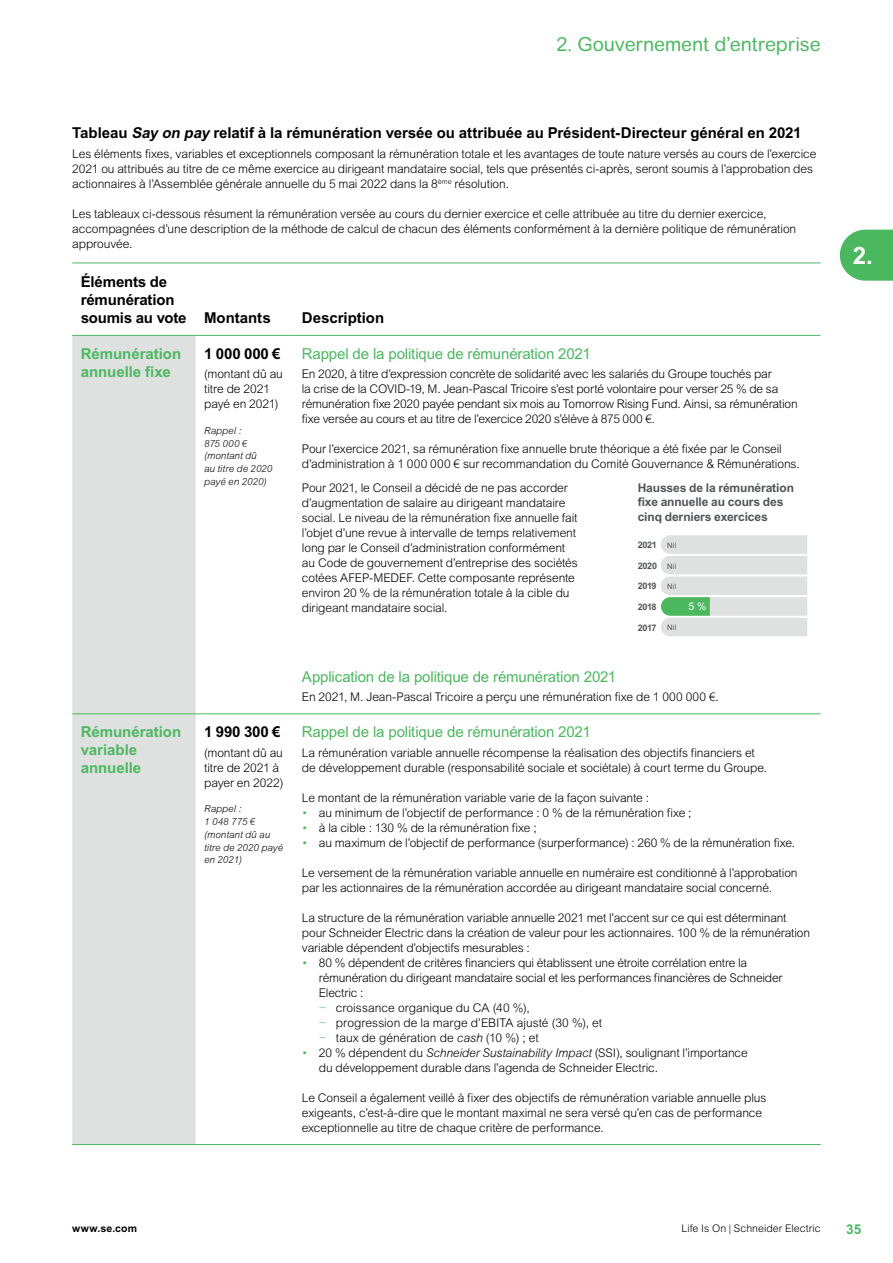
<style>
.page{position:relative;width:893px;height:1263px;background:#fff}
.page>*{position:absolute;margin:0;border:0;box-sizing:border-box;transform-origin:0 0}
.t1{font:700 24px "Arial MT Std";color:#fff}
.t2{font:19.5px "Arial Rounded MT Pro";letter-spacing:-.005em;color:#4bb85f}
.t3{font:700 15px/18px "Arial MT Std";letter-spacing:-.005em;color:#040000}
.t4{font:15px "Arial MT Std";letter-spacing:-.01em;color:#4bb85f}
.t5{font:700 15px/18px "Arial MT Std";color:#4bb85f}
.t6{font:700 13.5px "Arial MT Std";color:#4bb85f}
.t7{font:300 12px/15px "Arial MT Std";letter-spacing:-.01em;color:#040000}
.t8{font:700 12px/14.4px "Arial MT Std";letter-spacing:-.01em;color:#505457}
.t9{font:300 10.5px "Arial MT Std";letter-spacing:.005em;color:#040000}
.t10{font:700 10.5px "Arial MT Std";letter-spacing:.015em;color:#040000}
.t11{font:10.5px "Arial MT Std";color:#fff}
.t12{font:italic 300 9.75px/12.8px "Arial MT Std";letter-spacing:.01em;color:#040000}
.t13{font:700 9px "Arial MT Std";letter-spacing:-.03em;color:#505457}
.t14{font:7.5px "Arial MT Std";letter-spacing:.035em;color:#505457}
.s1{font-style:italic}
.s2{color:#4bb85f}
</style>
<div class="page">
<svg style="left:840px;top:230px;width:53px;height:51px;background:#5dbf6f"></svg>
<div style="left:72px;top:336px;width:124px;height:808px;background:#dfe1e1"></div>
<hr style="left:289px;top:335px;width:532px;height:1px;background:#4bb85f">
<hr style="left:72px;top:335px;width:217px;height:1px;background:#4bb85f">
<hr style="left:72px;top:713px;width:749px;height:1px;background:#4bb85f">
<hr style="left:72px;top:1144px;width:749px;height:1px;background:#4bb85f">
<hr style="left:72px;top:263px;width:749px;height:1px;background:#4bb85f">
<svg style="left:661px;top:535px;width:146px;height:101px;background:#d9e1dc"></svg>
<h2 class="t2" style="left:556px;top:37px;width:266px">2. Gouvernement d’entreprise</h2>
<p class="t3" style="left:72px;top:126px;width:731px">Tableau <span class="s1">Say on pay</span> relatif à la rémunération versée ou attribuée au Président-Directeur général en 2021</p>
<p class="t7" style="left:72px;top:147px;width:746px">Les éléments fixes, variables et exceptionnels composant la rémunération totale et les avantages de toute nature versés au cours de l’exercice<br>2021 ou attribués au titre de ce même exercice au dirigeant mandataire social, tels que présentés ci-après, seront soumis à l’approbation des actionnaires à l’Assemblée générale annuelle du 5 mai 2022 dans la 8<sup>ème</sup> résolution.</p>
<p class="t7" style="left:72px;top:207px;width:725px">Les tableaux ci-dessous résument la rémunération versée au cours du dernier exercice et celle attribuée au titre du dernier exercice, accompagnées d’une description de la méthode de calcul de chacun des éléments conformément à la dernière politique de rémunération approuvée.</p>
<p class="t3" style="left:81px;top:274px;width:191px">Éléments de<br>rémunération<br>soumis au vote Montants</p>
<p class="t3" style="left:302px;top:310px;width:84px">Description</p>
<p class="t5" style="left:81px;top:346px;width:102px">Rémunération annuelle fixe</p>
<p class="t3" style="left:204px;top:346px;width:78px">1 000 000 €</p>
<p class="t7" style="left:204px;top:368px;width:80px">(montant dû au titre de 2021 payé en 2021)</p>
<p class="t12" style="left:204px;top:425px;width:70px">Rappel :<br>875 000 € (montant dû<br>au titre de 2020 payé en 2020)</p>
<p class="t5" style="left:81px;top:725px;width:102px">Rémunération variable annuelle</p>
<p class="t3" style="left:204px;top:725px;width:78px">1 990 300 €</p>
<p class="t7" style="left:204px;top:746px;width:81px">(montant dû au titre de 2021 à payer en 2022)</p>
<p class="t12" style="left:204px;top:803px;width:81px">Rappel :<br>1 048 775 € (montant dû au titre de 2020 payé en 2021)</p>
<p class="t4" style="left:302px;top:348px;width:290px">Rappel de la politique de rémunération 2021</p>
<p class="t7" style="left:302px;top:368px;width:497px">En 2020, à titre d’expression concrète de solidarité avec les salariés du Groupe touchés par<br>la crise de la COVID-19, M. Jean-Pascal Tricoire s’est porté volontaire pour verser 25 % de sa rémunération fixe 2020 payée pendant six mois au Tomorrow Rising Fund. Ainsi, sa rémunération fixe versée au cours et au titre de l’exercice 2020 s’élève à 875 000 €.</p>
<p class="t7" style="left:302px;top:443px;width:499px">Pour l’exercice 2021, sa rémunération fixe annuelle brute théorique a été fixée par le Conseil d’administration à 1 000 000 € sur recommandation du Comité Gouvernance &amp; Rémunérations.</p>
<p class="t7" style="left:302px;top:482px;width:278px">Pour 2021, le Conseil a décidé de ne pas accorder d’augmentation de salaire au dirigeant mandataire social. Le niveau de la rémunération fixe annuelle fait l’objet d’une revue à intervalle de temps relativement long par le Conseil d’administration conformément au Code de gouvernement d’entreprise des sociétés cotées AFEP-MEDEF. Cette composante représente environ 20 % de la rémunération totale à la cible du dirigeant mandataire social.</p>
<p class="t8" style="left:638px;top:482px;width:158px">Hausses de la rémunération fixe annuelle au cours des cinq derniers exercices</p>
<p class="t14" style="left:667px;top:563px;width:11px">Nil</p>
<p class="t13" style="left:638px;top:541px;width:21px">2021</p>
<p class="t14" style="left:667px;top:542px;width:11px">Nil</p>
<p class="t14" style="left:667px;top:583px;width:11px">Nil</p>
<p class="t14" style="left:667px;top:624px;width:11px">Nil</p>
<p class="t13" style="left:638px;top:562px;width:21px">2020</p>
<p class="t13" style="left:638px;top:583px;width:20px">2019</p>
<p class="t11" style="left:688px;top:602px;width:19px">5 %</p>
<p class="t13" style="left:638px;top:603px;width:20px">2018</p>
<p class="t13" style="left:638px;top:624px;width:20px">2017</p>
<p class="t4" style="left:302px;top:671px;width:316px">Application de la politique de rémunération 2021</p>
<p class="t7" style="left:302px;top:691px;width:418px">En 2021, M. Jean-Pascal Tricoire a perçu une rémunération fixe de 1 000 000 €.</p>
<p class="t4" style="left:302px;top:726px;width:290px">Rappel de la politique de rémunération 2021</p>
<p class="t7" style="left:302px;top:746px;width:467px">La rémunération variable annuelle récompense la réalisation des objectifs financiers et de développement durable (responsabilité sociale et sociétale) à court terme du Groupe.</p>
<p class="t7" style="left:302px;top:791px;width:349px">Le montant de la rémunération variable varie de la façon suivante :</p>
<p class="t7" style="left:302px;top:806px;width:391px"><span class="s2">•</span> au minimum de l’objectif de performance : 0 % de la rémunération fixe ;</p>
<p class="t7" style="left:302px;top:821px;width:236px"><span class="s2">•</span> à la cible : 130 % de la rémunération fixe ;</p>
<p class="t7" style="left:302px;top:836px;width:495px"><span class="s2">•</span> au maximum de l’objectif de performance (surperformance) : 260 % de la rémunération fixe.</p>
<p class="t7" style="left:302px;top:866px;width:497px">Le versement de la rémunération variable annuelle en numéraire est conditionné à l’approbation par les actionnaires de la rémunération accordée au dirigeant mandataire social concerné.</p>
<p class="t7" style="left:302px;top:911px;width:510px">La structure de la rémunération variable annuelle 2021 met l’accent sur ce qui est déterminant pour Schneider Electric dans la création de valeur pour les actionnaires. 100 % de la rémunération variable dépendent d’objectifs mesurables :</p>
<p class="t7" style="left:319px;top:956px;width:465px;text-indent:-17px"><span class="s2">•</span> 80 % dépendent de critères financiers qui établissent une étroite corrélation entre la rémunération du dirigeant mandataire social et les performances financières de Schneider Electric :<br><span class="s2">−</span> croissance organique du CA (40 %),<br><span class="s2">−</span> progression de la marge d’EBITA ajusté (30 %), et<br><span class="s2">−</span> taux de génération de <span class="s1">cash</span> (10 %) ; et</p>
<p class="t7" style="left:319px;top:1046px;width:430px;text-indent:-17px"><span class="s2">•</span> 20 % dépendent du <span class="s1">Schneider Sustainability Impact</span> (SSI), soulignant l’importance du développement durable dans l’agenda de Schneider Electric.</p>
<p class="t7" style="left:302px;top:1091px;width:466px">Le Conseil a également veillé à fixer des objectifs de rémunération variable annuelle plus exigeants, c’est-à-dire que le montant maximal ne sera versé qu’en cas de performance exceptionnelle au titre de chaque critère de performance.</p>
<h1 class="t1" style="left:853px;top:247px;width:21px">2.</h1>
<p class="t10" style="left:72px;top:1225px;width:66px">www.se.com</p>
<p class="t9" style="left:681px;top:1225px;width:141px">Life Is On | Schneider Electric</p>
<p class="t6" style="left:846px;top:1225px;width:17px">35</p>
</div>
